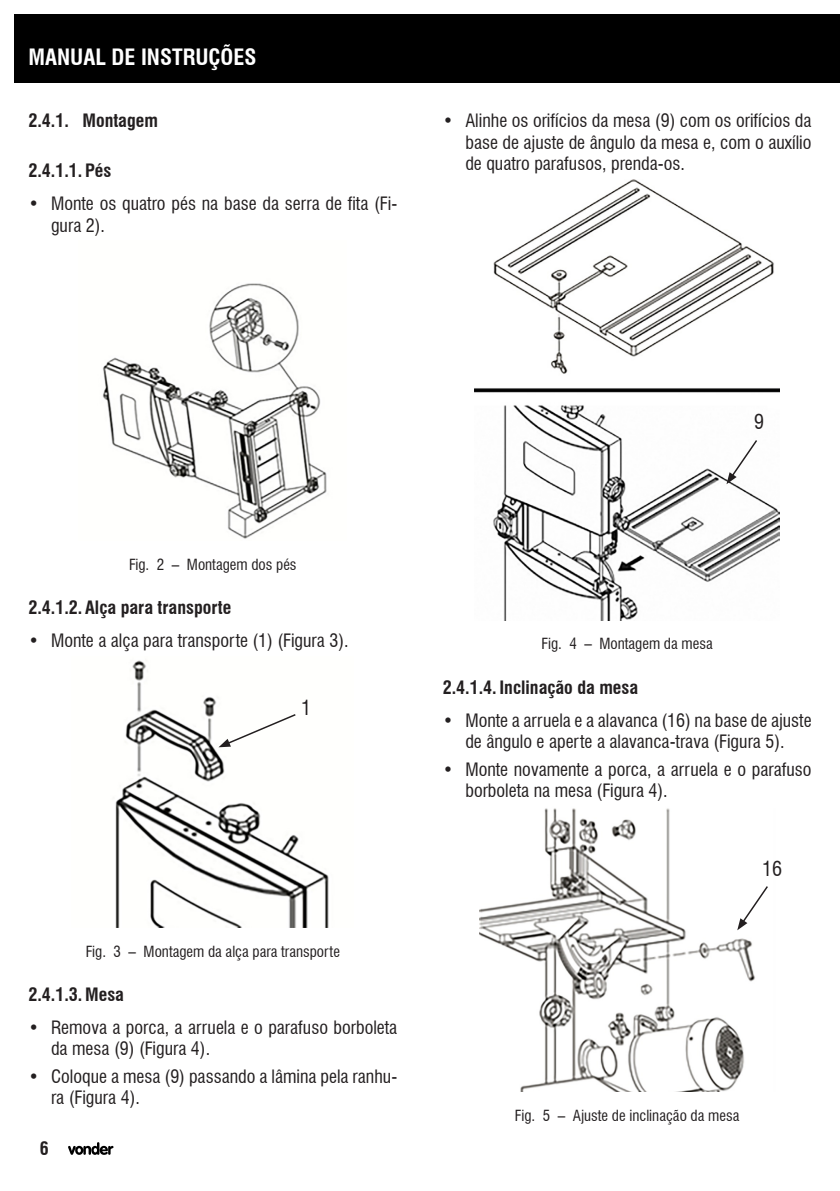
<style>
.page{position:relative;width:840px;height:1191px;background:#fff}
.page>*{position:absolute;margin:0;border:0;box-sizing:border-box;transform-origin:0 0}
.t1{font:700 condensed 22px "Swiss 721 BT";color:#fff}
.texto{font:condensed 20px "Swiss 721 BT";color:#231f20}
.t2{font:condensed 18px/21.6px "Swiss 721 BT";color:#231f20}
.t3{font:700 condensed 18px "Swiss 721 BT";color:#231f20}
.t4{font:condensed 15px "Swiss 721 BT";color:#231f20}
</style>
<div class="page">
<img style="left:474px;top:180px;width:305px;height:440px">
<img style="left:479px;top:808px;width:276px;height:283px">
<img style="left:102px;top:283px;width:225px;height:256px">
<img style="left:115px;top:660px;width:214px;height:267px">
<svg style="left:218px;top:712px;width:79px;height:35px"></svg>
<svg style="left:726px;top:438px;width:32px;height:46px"></svg>
<svg style="left:736px;top:884px;width:32px;height:46px"></svg>
<div style="left:14px;top:14px;width:825px;height:69px;background:#000"></div>
<svg style="left:68px;top:1142px;width:45px;height:12px"></svg>
<p class="t1" style="left:28px;top:44px;width:229px">MANUAL DE INSTRUÇÕES</p>
<p class="t3" style="left:28px;top:110px;width:131px">2.4.1. Montagem</p>
<p class="t3" style="left:28px;top:160px;width:84px">2.4.1.1. Pés</p>
<p class="t2" style="left:51px;top:193px;width:347px;text-indent:-23px">• Monte os quatro pés na base da serra de fita (Fi&shy;gura 2).</p>
<p class="t2" style="left:465px;top:110px;width:347px;text-align:justify;text-indent:-23px">• Alinhe os orifícios da mesa (9) com os orifícios da base de ajuste de ângulo da mesa e, com o auxílio de quatro parafusos, prenda-os.</p>
<p class="texto" style="left:753px;top:410px;width:11px">9</p>
<p class="t4" style="left:129px;top:556px;width:169px">Fig. 2 – Montagem dos pés</p>
<p class="t3" style="left:28px;top:597px;width:204px">2.4.1.2. Alça para transporte</p>
<p class="t2" style="left:28px;top:630px;width:321px">• Monte a alça para transporte (1) (Figura 3).</p>
<p class="texto" style="left:301px;top:695px;width:11px">1</p>
<p class="t4" style="left:86px;top:942px;width:255px">Fig. 3 – Montagem da alça para transporte</p>
<p class="t3" style="left:28px;top:983px;width:97px">2.4.1.3.Mesa</p>
<p class="t2" style="left:51px;top:1016px;width:347px;text-indent:-23px">• Remova a porca, a arruela e o parafuso borboleta da mesa (9) (Figura 4).</p>
<p class="t2" style="left:51px;top:1065px;width:347px;text-indent:-23px">• Coloque a mesa (9) passando a lâmina pela ranhu&shy;ra (Figura 4).</p>
<p class="t3" style="left:40px;top:1138px;width:10px">6</p>
<p class="t4" style="left:541px;top:635px;width:172px">Fig. 4 – Montagem da mesa</p>
<p class="t3" style="left:442px;top:676px;width:197px">2.4.1.4. Inclinação da mesa</p>
<p class="t2" style="left:442px;top:709px;width:370px;text-align:center">• Monte a arruela e a alavanca (16) na base de ajuste de ângulo e aperte a alavanca-trava (Figura 5).</p>
<p class="t2" style="left:465px;top:758px;width:347px;text-indent:-23px">• Monte novamente a porca, a arruela e o parafuso borboleta na mesa (Figura 4).</p>
<p class="texto" style="left:761px;top:857px;width:21px">16</p>
<p class="t4" style="left:514px;top:1106px;width:226px">Fig. 5 – Ajuste de inclinação da mesa</p>
</div>
